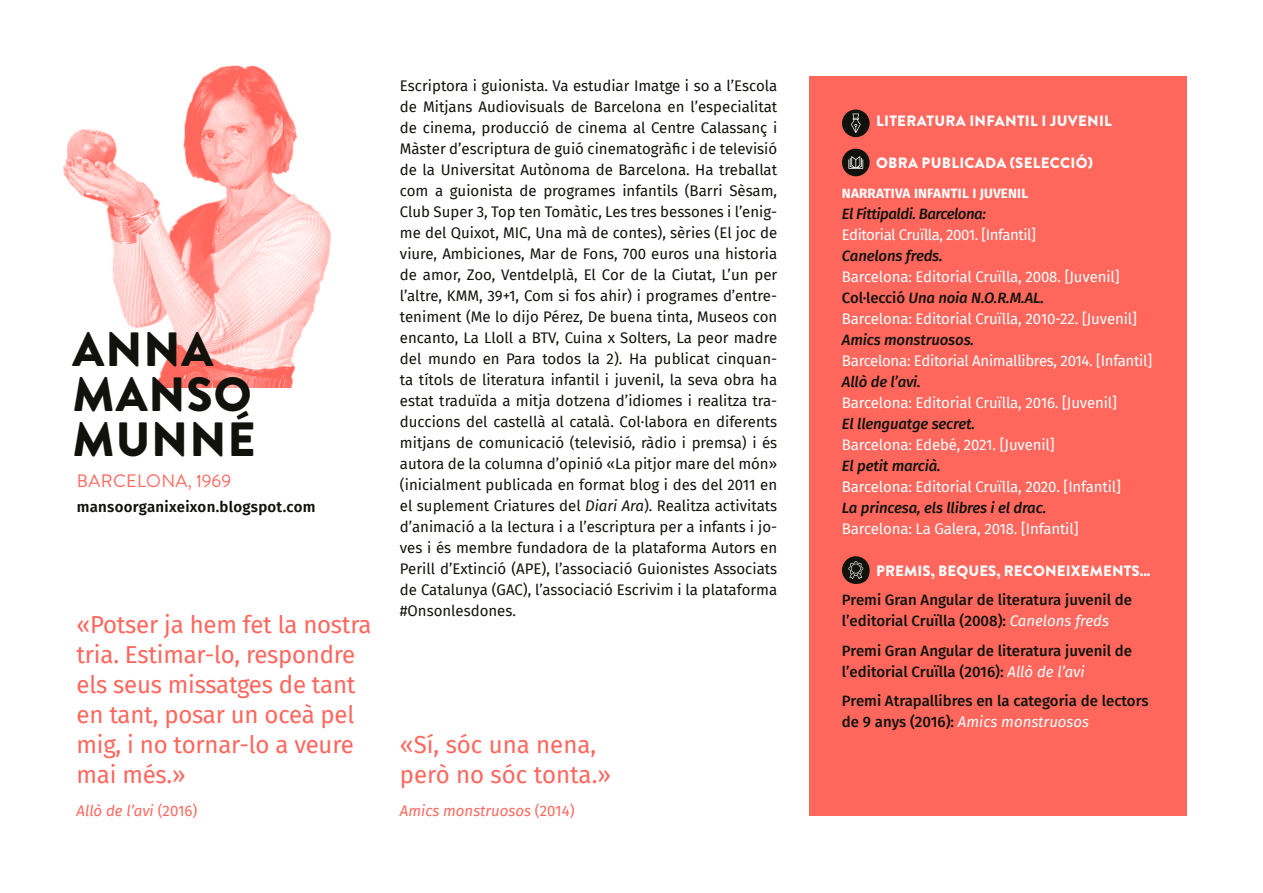
<style>
.page{position:relative;width:1263px;height:893px;background:#fff}
.page>*{position:absolute;margin:0;border:0;box-sizing:border-box;transform-origin:0 0}
.t1{font:900 48px/45px "Brandon Grotesque";letter-spacing:.02em;color:#12120d}
.t2{font:24px/30px "Fira Sans";letter-spacing:-.01em;color:#ff675d}
.t3{font:18px "Brandon Grotesque";letter-spacing:.02em;color:#ff675d}
.t4{font:15px/21px "Fira Sans";color:#12120d;text-align:justify}
.t5{font:15px/21px "Fira Sans";letter-spacing:-.01em;color:#fff}
.t6{font:500 15px/21px "Fira Sans";color:#12120d}
.t7{font:900 15px "Brandon Grotesque";letter-spacing:.02em;color:#fff}
.t8{font:15px/21px "Fira Sans";letter-spacing:-.03em;color:#fff}
.t9{font:italic 15px "Fira Sans";color:#ff675d}
.t10{font:600 15px "Fira Sans";letter-spacing:.02em;color:#12120d}
.t11{font:700 13.5px "Fira Sans";letter-spacing:.01em;color:#fff}
.s1{font-style:normal}
.s2{font-style:italic}
.s3{font-weight:500;font-style:italic;color:#12120d}
.s4{font-weight:500;color:#12120d}
.s5{font-weight:400;font-style:italic;color:#fff}
</style>
<div class="page">
<img style="left:63px;top:65px;width:268px;height:323px">
<div style="left:809px;top:77px;width:377px;height:739px;background:#ff675d"></div>
<div style="left:842px;top:149px;width:28px;height:27px;background:#12120d;border-radius:50%"></div>
<svg style="left:848px;top:156px;width:15px;height:13px"></svg>
<div style="left:842px;top:556px;width:28px;height:28px;background:#12120d;border-radius:50%"></div>
<svg style="left:848px;top:561px;width:15px;height:18px"></svg>
<div style="left:842px;top:109px;width:28px;height:28px;background:#12120d;border-radius:50%"></div>
<svg style="left:851px;top:114px;width:10px;height:19px"></svg>
<p class="t1" style="left:73px;top:328px;width:184px">ANNA<br>MANSO<br>MUNNÉ</p>
<p class="t3" style="left:77px;top:468px;width:156px">BARCELONA, 1969</p>
<p class="t10" style="left:77px;top:494px;width:240px">mansoorganixeixon.blogspot.com</p>
<p class="t2" style="left:77px;top:609px;width:297px">«Potser ja hem fet la nostra tria. Estimar-lo, respondre els seus missatges de tant en tant, posar un oceà pel mig, i no tornar-lo a veure mai més.»</p>
<p class="t9" style="left:77px;top:800px;width:122px">Allò de l’avi <span class="s1">(2016)</span></p>
<p class="t4" style="left:400px;top:74px;width:379px">Escriptora i guionista. Va estudiar Imatge i so a l’Escola de Mitjans Audiovisuals de Barcelona en l’especialitat de cinema, producció de cinema al Centre Calassanç i Màster d’escriptura de guió cinematogràfic i de televisió de la Universitat Autònoma de Barcelona. Ha treballat com a guionista de programes infantils (Barri Sèsam, Club Super 3, Top ten Tomàtic, Les tres bessones i l’enig&shy;me del Quixot, MIC, Una mà de contes), sèries (El joc de viure, Ambiciones, Mar de Fons, 700 euros una historia de amor, Zoo, Ventdelplà, El Cor de la Ciutat, L’un per l’altre, KMM, 39+1, Com si fos ahir) i programes d’entre&shy;teniment (Me lo dijo Pérez, De buena tinta, Museos con encanto, La Lloll a BTV, Cuina x Solters, La peor madre del mundo en Para todos la 2). Ha publicat cinquan&shy;ta títols de literatura infantil i juvenil, la seva obra ha estat traduïda a mitja dotzena d’idiomes i realitza tra&shy;duccions del castellà al català. Col·labora en diferents mitjans de comunicació (televisió, ràdio i premsa) i és autora de la columna d’opinió «La pitjor mare del món» (inicialment publicada en format blog i des del 2011 en el suplement Criatures del <span class="s2">Diari Ara</span>). Realitza activitats d’animació a la lectura i a l’escriptura per a infants i jo&shy;ves i és membre fundadora de la plataforma Autors en Perill d’Extinció (APE), l’associació Guionistes Associats de Catalunya (GAC), l’associació Escrivim i la plataforma #Onsonlesdones.</p>
<p class="t2" style="left:400px;top:729px;width:213px">«Sí, sóc una nena, però no sóc tonta.»</p>
<p class="t9" style="left:400px;top:800px;width:176px">Amics monstruosos <span class="s1">(2014)</span></p>
<p class="t7" style="left:876px;top:111px;width:237px">LITERATURA INFANTIL I JUVENIL</p>
<p class="t7" style="left:876px;top:153px;width:218px">OBRA PUBLICADA (SELECCIÓ)</p>
<p class="t11" style="left:842px;top:182px;width:188px">NARRATIVA INFANTIL I JUVENIL</p>
<p class="t8" style="left:842px;top:203px;width:195px"><span class="s3">El Fittipaldi. Barcelona:<br></span>Editorial Cruïlla, 2001. [Infantil]</p>
<p class="t5" style="left:842px;top:245px;width:279px"><span class="s3">Canelons freds.<br></span>Barcelona: Editorial Cruïlla, 2008. [Juvenil]</p>
<p class="t5" style="left:842px;top:287px;width:296px"><span class="s4">Col·lecció</span> <span class="s3">Una noia N.O.R.M.AL.<br></span>Barcelona: Editorial Cruïlla, 2010-22. [Juvenil]</p>
<p class="t5" style="left:842px;top:329px;width:312px"><span class="s3">Amics monstruosos.<br></span>Barcelona: Editorial Animallibres, 2014. [Infantil]</p>
<p class="t5" style="left:842px;top:371px;width:277px"><span class="s3">Allò de l’avi.<br></span>Barcelona: Editorial Cruïlla, 2016. [Juvenil]</p>
<p class="t5" style="left:842px;top:413px;width:214px"><span class="s3">El llenguatge secret.<br></span>Barcelona: Edebé, 2021. [Juvenil]</p>
<p class="t5" style="left:842px;top:455px;width:280px"><span class="s3">El petit marcià.<br></span>Barcelona: Editorial Cruïlla, 2020. [Infantil]</p>
<p class="t5" style="left:842px;top:497px;width:238px"><span class="s3">La princesa, els llibres i el drac.<br></span>Barcelona: La Galera, 2018. [Infantil]</p>
<p class="t7" style="left:876px;top:560px;width:276px">PREMIS, BEQUES, RECONEIXEMENTS...</p>
<p class="t6" style="left:842px;top:589px;width:292px">Premi Gran Angular de literatura juvenil de l’editorial Cruïlla (2008): <span class="s5">Canelons freds</span></p>
<p class="t6" style="left:842px;top:639px;width:292px">Premi Gran Angular de literatura juvenil de l’editorial Cruïlla (2016): <span class="s5">Allò de l’avi</span></p>
<p class="t6" style="left:842px;top:690px;width:308px">Premi Atrapallibres en la categoria de lectors de 9 anys (2016): <span class="s5">Amics monstruosos</span></p>
</div>
